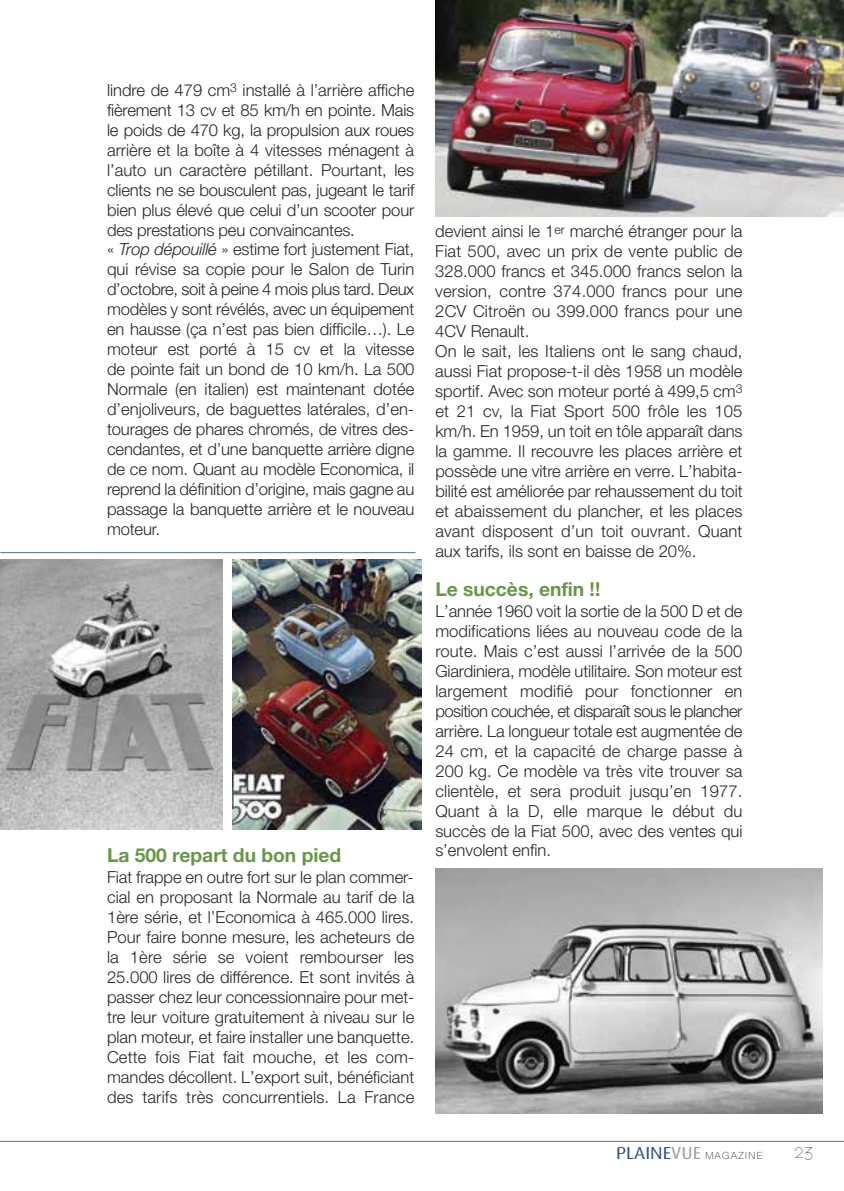
<style>
.page{position:relative;width:844px;height:1191px;background:#fff}
.page>*{position:absolute;margin:0;border:0;box-sizing:border-box;transform-origin:0 0}
.t1{font:21px "Eurofurencelight";color:#637687}
.t2{font:700 19.25px "Helvetica Neue";color:#679746}
.t3{font:300 16.62px/19.9px "Helvetica Neue";color:#272627}
.t4{font:100 9.97px "Helvetica Neue";letter-spacing:.15em;color:#272627}
.s1{font-style:italic}
.s2{font-family:"Dax";font-weight:400;font-size:17.32px;color:#315084}
.s3{font-family:"Dax";font-weight:400;font-size:17.32px;color:#9e9d9e}
</style>
<div class="page">
<hr style="left:0;top:1140px;width:843px;height:1px;background:#637687">
<img style="left:0;top:559px;width:222px;height:270px">
<img style="left:232px;top:559px;width:189px;height:270px">
<img style="left:435px;top:0;width:408px;height:217px">
<img style="left:435px;top:869px;width:386px;height:245px">
<hr style="left:0;top:552px;width:415px;height:1px;background:#637687">
<p class="t3" style="left:107px;top:81px;width:309px">lindre de 479 cm<sup>3</sup> installé à l’arrière affiche fièrement 13 cv et 85 km/h en pointe. Mais le poids de 470 kg, la propulsion aux roues arrière et la boîte à 4 vitesses ménagent à l’auto un caractère pétillant. Pourtant, les clients ne se bousculent pas, jugeant le tarif bien plus élevé que celui d’un scooter pour des prestations peu convaincantes.<br>« <span class="s1">Trop dépouillé</span> » estime fort justement Fiat, qui révise sa copie pour le Salon de Turin d’octobre, soit à peine 4 mois plus tard. Deux modèles y sont révélés, avec un équipement en hausse (ça n’est pas bien difficile…). Le moteur est porté à 15 cv et la vitesse de pointe fait un bond de 10 km/h. La 500<br>Normale (en italien) est maintenant dotée d’enjoliveurs, de baguettes latérales, d’en&shy;tourages de phares chromés, de vitres des&shy;cendantes, et d’une banquette arrière digne de ce nom. Quant au modèle Economica, il reprend la définition d’origine, mais gagne au passage la banquette arrière et le nouveau moteur.</p>
<p class="t2" style="left:107px;top:848px;width:235px">La 500 repart du bon pied</p>
<p class="t3" style="left:107px;top:869px;width:309px;text-align:justify">Fiat frappe en outre fort sur le plan commer&shy;cial en proposant la Normale au tarif de la 1ère série, et l’Economica à 465.000 lires.<br>Pour faire bonne mesure, les acheteurs de la 1ère série se voient rembourser les 25.000 lires de différence. Et sont invités à passer chez leur concessionnaire pour met&shy;tre leur voiture gratuitement à niveau sur le plan moteur, et faire installer une banquette.<br>Cette fois Fiat fait mouche, et les com&shy;mandes décollent. L’export suit, bénéficiant des tarifs très concurrentiels. La France</p>
<p class="t3" style="left:435px;top:223px;width:309px">devient ainsi le 1<sup>er</sup> marché étranger pour la Fiat 500, avec un prix de vente public de 328.000 francs et 345.000 francs selon la version, contre 374.000 francs pour une 2CV Citroën ou 399.000 francs pour une 4CV Renault.<br>On le sait, les Italiens ont le sang chaud, aussi Fiat propose-t-il dès 1958 un modèle sportif. Avec son moteur porté à 499,5 cm<sup>3 </sup>et 21 cv, la Fiat Sport 500 frôle les 105 km/h. En 1959, un toit en tôle apparaît dans la gamme. Il recouvre les places arrière et possède une vitre arrière en verre. L’habita&shy;bilité est améliorée par rehaussement du toit et abaissement du plancher, et les places avant disposent d’un toit ouvrant. Quant aux tarifs, ils sont en baisse de 20%.</p>
<p class="t2" style="left:435px;top:582px;width:166px">Le succès, enfin !!</p>
<p class="t3" style="left:435px;top:602px;width:309px;text-align:justify">L’année 1960 voit la sortie de la 500 D et de modifications liées au nouveau code de la route. Mais c’est aussi l’arrivée de la 500<br>Giardiniera, modèle utilitaire. Son moteur est largement modifié pour fonctionner en position couchée, et disparaît sous le plancher arrière. La longueur totale est augmentée de 24 cm, et la capacité de charge passe à 200 kg. Ce modèle va très vite trouver sa clientèle, et sera produit jusqu’en 1977.<br>Quant à la D, elle marque le début du succès de la Fiat 500, avec des ventes qui s’envolent enfin.</p>
<p class="t4" style="left:616px;top:1151px;width:147px"><span class="s2">PLAINE</span><span class="s3">VUE</span> MAGAZINE</p>
<p class="t1" style="left:794px;top:1141px;width:21px">23</p>
</div>
